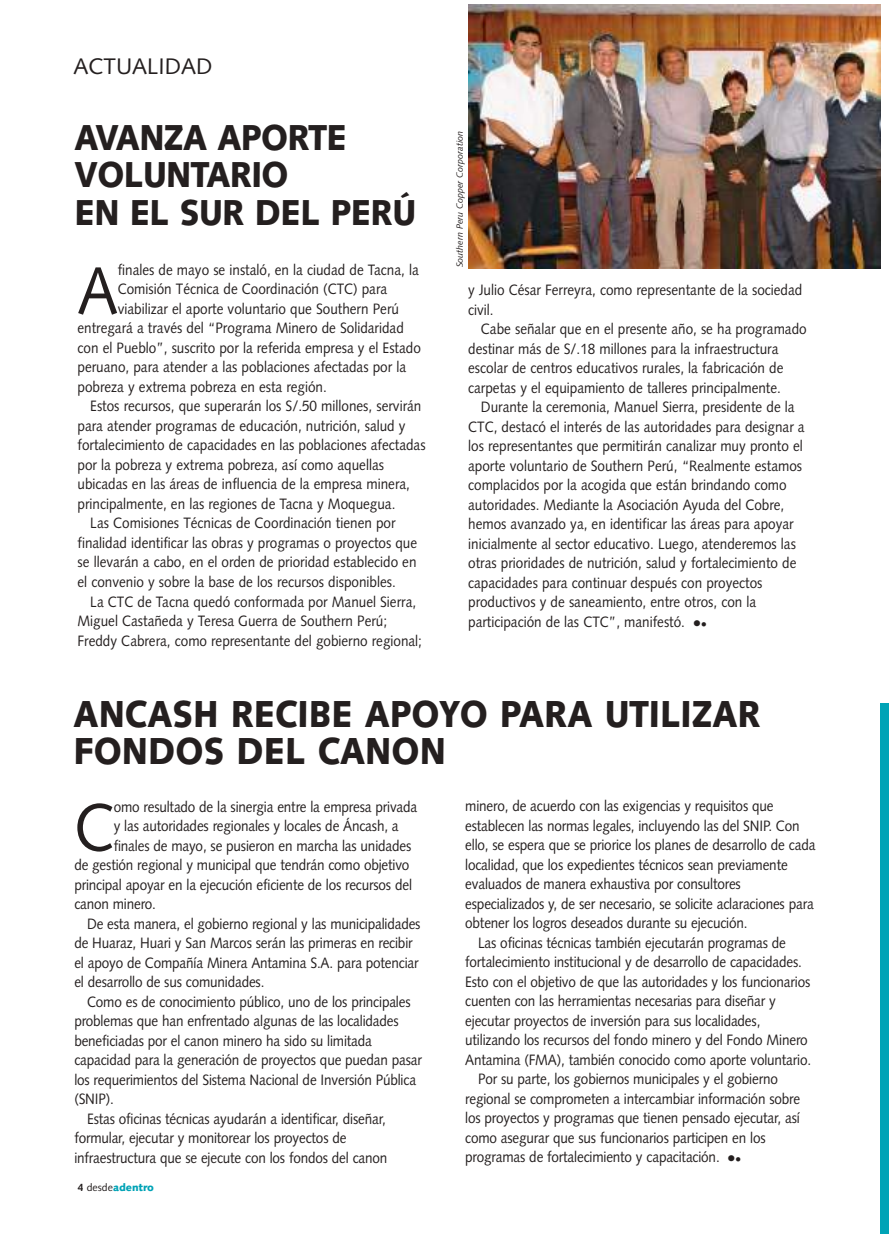
<style>
.page{position:relative;width:889px;height:1234px;background:#fff}
.page>*{position:absolute;margin:0;border:0;box-sizing:border-box;transform-origin:0 0}
.t1{font:66.9px "Syntax";color:#241f1f;scale:.9 1}
.t2{font:900 37.5px/37.5px "Syntax";color:#241f1f;scale:.9 1}
.t3{font:900 36px/37.5px "Syntax";letter-spacing:-.02em;color:#241f1f;scale:.9 1}
.t4{font:22.5px "Syntax";color:#241f1f}
.t5{font:15px/19.5px "Syntax";letter-spacing:-.01em;color:#241f1f;scale:.9 1}
.t6{font:900 10.5px "Syntax";color:#00a3b6}
.t7{font:italic 9px "Syntax";color:#241f1f}
.s1{font-weight:700;color:#241f1f}
.s2{font-weight:400;color:#241f1f}
</style>
<div class="page">
<div style="left:880px;top:703px;width:8px;height:530px;background:#00a3b6"></div>
<img style="left:468px;top:5px;width:412px;height:264px">
<h3 class="t4" style="left:73px;top:57px;width:140px">ACTUALIDAD</h3>
<h3 class="t3" style="left:75px;top:122px;width:381px">AVANZA APORTE<br>VOLUNTARIO<br>EN EL SUR DEL PERÚ</h3>
<p class="t7" style="left:456px;top:267px;width:138px;rotate:-90deg">Southern Peru Copper Corporation</p>
<h1 class="t1" style="left:78px;top:263px;width:46px">A</h1>
<p class="t5" style="left:118px;top:261px;width:336px">finales de mayo se instaló, en la ciudad de Tacna, la</p>
<p class="t5" style="left:118px;top:281px;width:301px">Comisión Técnica de Coordinación (CTC) para</p>
<p class="t5" style="left:118px;top:300px;width:314px">viabilizar el aporte voluntario que Southern Perú</p>
<p class="t5" style="left:78px;top:320px;width:364px">entregará a través del “Programa Minero de Solidaridad</p>
<p class="t5" style="left:78px;top:339px;width:383px">con el Pueblo”, suscrito por la referida empresa y el Estado</p>
<p class="t5" style="left:78px;top:359px;width:366px">peruano, para atender a las poblaciones afectadas por la</p>
<p class="t5" style="left:78px;top:378px;width:278px">pobreza y extrema pobreza en esta región.</p>
<p class="t5" style="left:90px;top:398px;width:369px">Estos recursos, que superarán los S/.50 millones, servirán</p>
<p class="t5" style="left:78px;top:417px;width:366px">para atender programas de educación, nutrición, salud y</p>
<p class="t5" style="left:78px;top:437px;width:388px">fortalecimiento de capacidades en las poblaciones afectadas</p>
<p class="t5" style="left:78px;top:456px;width:342px">por la pobreza y extrema pobreza, así como aquellas</p>
<p class="t5" style="left:78px;top:476px;width:371px">ubicadas en las áreas de influencia de la empresa minera,</p>
<p class="t5" style="left:78px;top:495px;width:355px">principalmente, en las regiones de Tacna y Moquegua.</p>
<p class="t5" style="left:90px;top:515px;width:341px">Las Comisiones Técnicas de Coordinación tienen por</p>
<p class="t5" style="left:78px;top:534px;width:379px">finalidad identificar las obras y programas o proyectos que</p>
<p class="t5" style="left:78px;top:554px;width:378px">se llevarán a cabo, en el orden de prioridad establecido en</p>
<p class="t5" style="left:78px;top:573px;width:355px">el convenio y sobre la base de los recursos disponibles.</p>
<p class="t5" style="left:90px;top:593px;width:363px">La CTC de Tacna quedó conformada por Manuel Sierra,</p>
<p class="t5" style="left:78px;top:612px;width:345px">Miguel Castañeda y Teresa Guerra de Southern Perú;</p>
<p class="t5" style="left:78px;top:632px;width:384px">Freddy Cabrera, como representante del gobierno regional;</p>
<p class="t5" style="left:468px;top:281px;width:373px">y Julio César Ferreyra, como representante de la sociedad civil.</p>
<p class="t5" style="left:468px;top:320px;width:378px;text-indent:13px">Cabe señalar que en el presente año, se ha programado destinar más de S/.18 millones para la infraestructura escolar de centros educativos rurales, la fabricación de carpetas y el equipamiento de talleres principalmente.</p>
<p class="t5" style="left:468px;top:398px;width:375px;text-indent:13px">Durante la ceremonia, Manuel Sierra, presidente de la CTC, destacó el interés de las autoridades para designar a los representantes que permitirán canalizar muy pronto el aporte voluntario de Southern Perú, “Realmente estamos complacidos por la acogida que están brindando como autoridades. Mediante la Asociación Ayuda del Cobre, hemos avanzado ya, en identificar las áreas para apoyar inicialmente al sector educativo. Luego, atenderemos las otras prioridades de nutrición, salud y fortalecimiento de capacidades para continuar después con proyectos productivos y de saneamiento, entre otros, con la participación de las CTC”, manifestó.</p>
<h2 class="t2" style="left:74px;top:698px;width:764px">ANCASH RECIBE APOYO PARA UTILIZAR<br>FONDOS DEL CANON</h2>
<h1 class="t1" style="left:74px;top:800px;width:46px">C</h1>
<p class="t5" style="left:114px;top:798px;width:339px">omo resultado de la sinergia entre la empresa privada</p>
<p class="t5" style="left:465px;top:797px;width:344px">minero, de acuerdo con las exigencias y requisitos que</p>
<p class="t5" style="left:465px;top:816px;width:373px">establecen las normas legales, incluyendo las del SNIP. Con</p>
<p class="t5" style="left:465px;top:836px;width:390px">ello, se espera que se priorice los planes de desarrollo de cada</p>
<p class="t5" style="left:465px;top:855px;width:360px">localidad, que los expedientes técnicos sean previamente</p>
<p class="t5" style="left:465px;top:875px;width:308px">evaluados de manera exhaustiva por consultores</p>
<p class="t5" style="left:465px;top:894px;width:389px">especializados y, de ser necesario, se solicite aclaraciones para</p>
<p class="t5" style="left:465px;top:914px;width:315px">obtener los logros deseados durante su ejecución.</p>
<p class="t5" style="left:478px;top:933px;width:343px">Las oficinas técnicas también ejecutarán programas de</p>
<p class="t5" style="left:465px;top:953px;width:375px">fortalecimiento institucional y de desarrollo de capacidades.</p>
<p class="t5" style="left:465px;top:972px;width:385px">Esto con el objetivo de que las autoridades y los funcionarios</p>
<p class="t5" style="left:465px;top:992px;width:346px">cuenten con las herramientas necesarias para diseñar y</p>
<p class="t5" style="left:465px;top:1011px;width:329px">ejecutar proyectos de inversión para sus localidades,</p>
<p class="t5" style="left:465px;top:1031px;width:382px">utilizando los recursos del fondo minero y del Fondo Minero</p>
<p class="t5" style="left:465px;top:1050px;width:386px">Antamina (FMA), también conocido como aporte voluntario.</p>
<p class="t5" style="left:478px;top:1070px;width:335px">Por su parte, los gobiernos municipales y el gobierno</p>
<p class="t5" style="left:465px;top:1089px;width:373px">regional se comprometen a intercambiar información sobre</p>
<p class="t5" style="left:465px;top:1109px;width:373px">los proyectos y programas que tienen pensado ejecutar, así</p>
<p class="t5" style="left:465px;top:1128px;width:335px">como asegurar que sus funcionarios participen en los</p>
<p class="t5" style="left:465px;top:1148px;width:284px">programas de fortalecimiento y capacitación.</p>
<p class="t5" style="left:114px;top:817px;width:318px">y las autoridades regionales y locales de Áncash, a</p>
<p class="t5" style="left:114px;top:837px;width:332px">finales de mayo, se pusieron en marcha las unidades</p>
<p class="t5" style="left:74px;top:856px;width:374px">de gestión regional y municipal que tendrán como objetivo</p>
<p class="t5" style="left:74px;top:876px;width:377px">principal apoyar en la ejecución eficiente de los recursos del</p>
<p class="t5" style="left:74px;top:895px;width:92px">canon minero.</p>
<p class="t5" style="left:87px;top:915px;width:372px">De esta manera, el gobierno regional y las municipalidades</p>
<p class="t5" style="left:74px;top:934px;width:377px">de Huaraz, Huari y San Marcos serán las primeras en recibir</p>
<p class="t5" style="left:74px;top:954px;width:384px">el apoyo de Compañía Minera Antamina S.A. para potenciar</p>
<p class="t5" style="left:74px;top:973px;width:213px">el desarrollo de sus comunidades.</p>
<p class="t5" style="left:87px;top:993px;width:361px">Como es de conocimiento público, uno de los principales</p>
<p class="t5" style="left:74px;top:1012px;width:362px">problemas que han enfrentado algunas de las localidades</p>
<p class="t5" style="left:74px;top:1032px;width:332px">beneficiadas por el canon minero ha sido su limitada</p>
<p class="t5" style="left:74px;top:1051px;width:388px">capacidad para la generación de proyectos que puedan pasar</p>
<p class="t5" style="left:74px;top:1071px;width:381px">los requerimientos del Sistema Nacional de Inversión Pública</p>
<p class="t5" style="left:74px;top:1090px;width:45px">(SNIP).</p>
<p class="t5" style="left:87px;top:1110px;width:333px">Estas oficinas técnicas ayudarán a identificar, diseñar,</p>
<p class="t5" style="left:74px;top:1129px;width:304px">formular, ejecutar y monitorear los proyectos de</p>
<p class="t5" style="left:74px;top:1149px;width:349px">infraestructura que se ejecute con los fondos del canon</p>
<p class="t6" style="left:78px;top:1182px;width:78px"><span class="s1">4</span> <span class="s2">desde</span>adentro</p>
</div>
